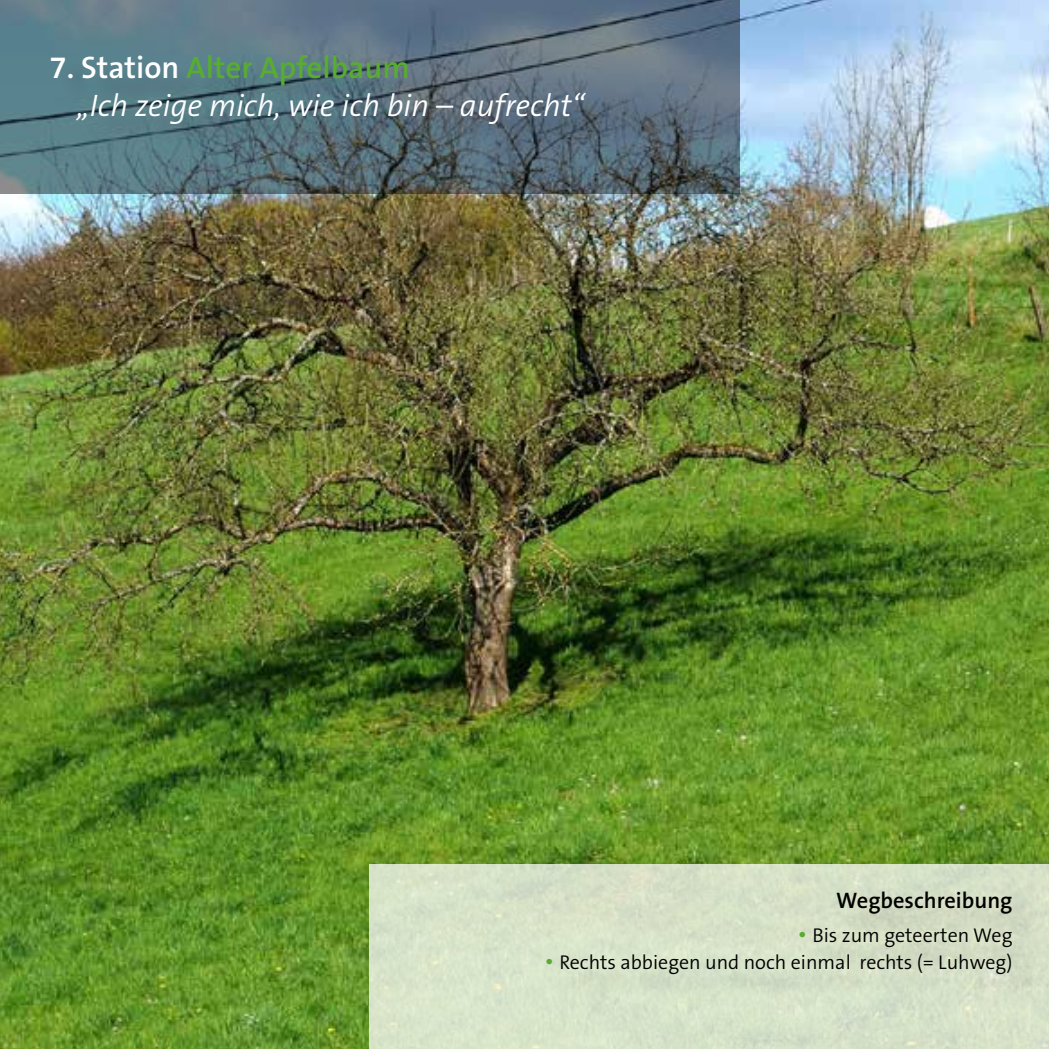
<style>
.page{position:relative;width:1049px;height:1049px;background:#fff}
.page>*{position:absolute;margin:0;border:0;box-sizing:border-box;transform-origin:0 0}
.t1{font:italic 300 31.25px "The Sans B4";color:#fff}
.t2{font:600 31.25px "The Sans B6";color:#58ac31}
.t3{font:600 22.5px "The Sans B6";color:#000}
.t4{font:300 20px "The Sans B4";color:#000}
.s1{color:#fff}
.s2{font-size:25px;color:#58ac31}
</style>
<div class="page">
<img style="left:0;top:0;width:1049px;height:1049px">
<svg style="left:0;top:0;width:740px;height:194px;background:#5b717e"></svg>
<div style="left:57px;top:60px;width:559px;height:93px;background:#000;opacity:.15"></div>
<div style="left:369px;top:865px;width:680px;height:184px;background:#d7e2c8"></div>
<hr style="left:0;top:865px;width:1px;height:184px;background:#fff">
<h1 class="t2" style="left:50px;top:51px;width:362px"><span class="s1">7. Station</span> Alter Apfelbaum</h1>
<h1 class="t1" style="left:77px;top:88px;width:509px">„Ich zeige mich, wie ich bin – aufrecht“</h1>
<p class="t3" style="left:836px;top:888px;width:178px">Wegbeschreibung</p>
<p class="t4" style="left:797px;top:924px;width:217px"><span class="s2">•</span> Bis zum geteerten Weg</p>
<p class="t4" style="left:544px;top:951px;width:470px"><span class="s2">•</span> Rechts abbiegen und noch einmal rechts (= Luhweg)</p>
</div>
